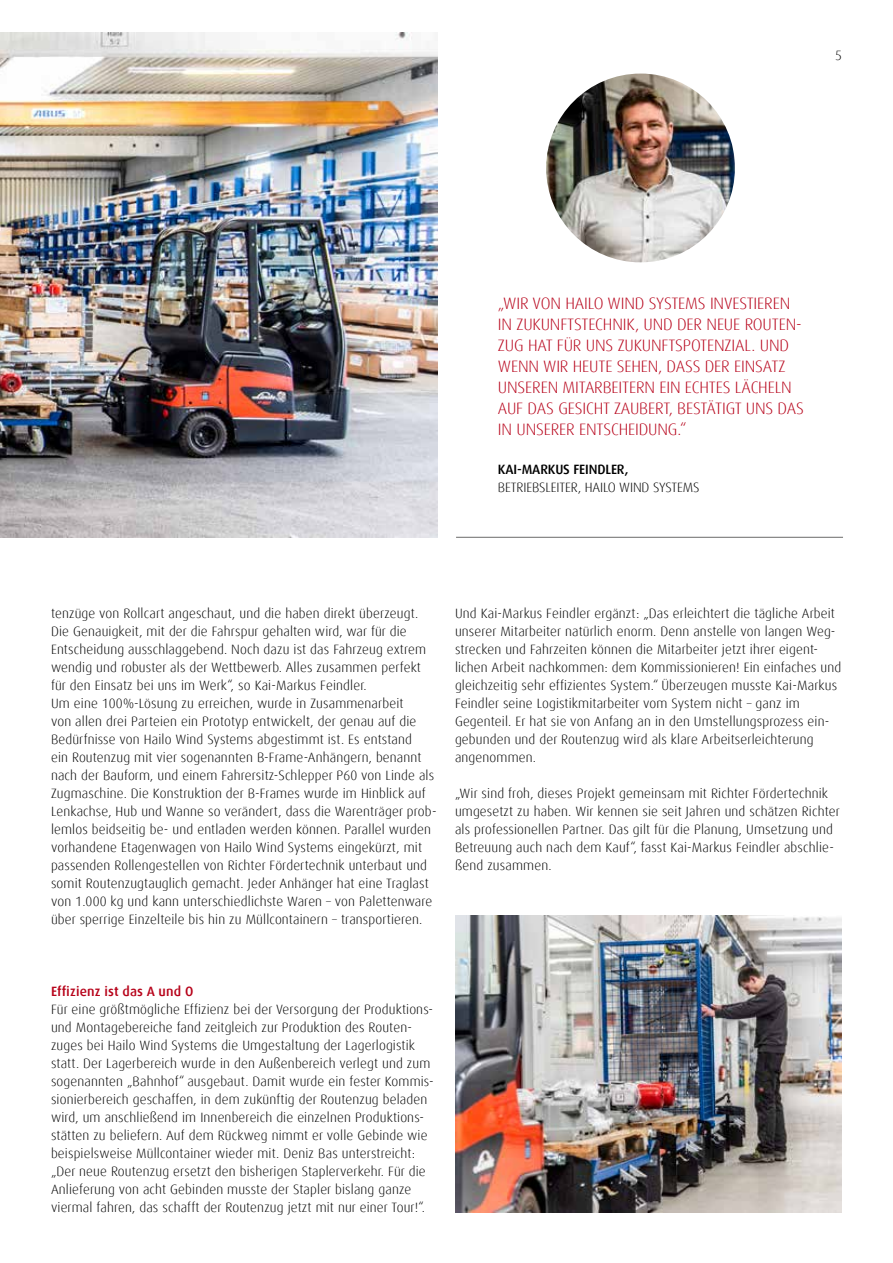
<style>
.page{position:relative;width:893px;height:1263px;background:#fff}
.page>*{position:absolute;margin:0;border:0;box-sizing:border-box;transform-origin:0 0}
.t1{font:300 16.5px/21px "Dax Offc Pro";letter-spacing:-.01em;color:#b7031a}
.t2{font:300 13.5px/18px "Dax Offc Pro";letter-spacing:.01em;color:#000}
.t3{font:300 13.5px "Dax Offc Pro";letter-spacing:-.01em;color:#000}
.t4{font:500 13.5px "Dax Offc Pro";letter-spacing:.01em;color:#b7031a}
.t5{font:500 13.5px "Dax Offc Pro";letter-spacing:-.01em;color:#000}
</style>
<div class="page">
<img style="left:0;top:32px;width:438px;height:505px">
<img style="left:546px;top:74px;width:189px;height:188px;border-radius:94px">
<hr style="left:456px;top:537px;width:387px;height:1px;background:#6a6a69">
<img style="left:456px;top:915px;width:385px;height:297px">
<p class="t2" style="left:835px;top:46px;width:8px">5</p>
<p class="t1" style="left:498px;top:293px;width:308px">„WIR VON HAILO WIND SYSTEMS INVESTIEREN IN ZUKUNFTSTECHNIK, UND DER NEUE ROUTEN-ZUG HAT FÜR UNS ZUKUNFTSPOTENZIAL. UND WENN WIR HEUTE SEHEN, DASS DER EINSATZ UNSEREN MITARBEITERN EIN ECHTES LÄCHELN AUF DAS GESICHT ZAUBERT, BESTÄTIGT UNS DAS IN UNSERER ENTSCHEIDUNG.“</p>
<p class="t5" style="left:498px;top:461px;width:132px">KAI-MARKUS FEINDLER,</p>
<p class="t3" style="left:498px;top:479px;width:203px">BETRIEBSLEITER, HAILO WIND SYSTEMS</p>
<p class="t2" style="left:51px;top:604px;width:387px">tenzüge von Rollcart angeschaut, und die haben direkt überzeugt.<br>Die Genauigkeit, mit der die Fahrspur gehalten wird, war für die Entscheidung ausschlaggebend. Noch dazu ist das Fahrzeug extrem wendig und robuster als der Wettbewerb. Alles zusammen perfekt für den Einsatz bei uns im Werk“, so Kai-Markus Feindler.<br>Um eine 100%-Lösung zu erreichen, wurde in Zusammenarbeit<br>von allen drei Parteien ein Prototyp entwickelt, der genau auf die Bedürfnisse von Hailo Wind Systems abgestimmt ist. Es entstand<br>ein Routenzug mit vier sogenannten B-Frame-Anhängern, benannt nach der Bauform, und einem Fahrersitz-Schlepper P60 von Linde als Zugmaschine. Die Konstruktion der B-Frames wurde im Hinblick auf Lenkachse, Hub und Wanne so verändert, dass die Warenträger prob&shy;lemlos beidseitig be- und entladen werden können. Parallel wurden vorhandene Etagenwagen von Hailo Wind Systems eingekürzt, mit passenden Rollengestellen von Richter Fördertechnik unterbaut und somit Routenzugtauglich gemacht. Jeder Anhänger hat eine Traglast von 1.000 kg und kann unterschiedlichste Waren – von Palettenware über sperrige Einzelteile bis hin zu Müllcontainern – transportieren.</p>
<p class="t2" style="left:455px;top:604px;width:388px">Und Kai-Markus Feindler ergänzt: „Das erleichtert die tägliche Arbeit unserer Mitarbeiter natürlich enorm. Denn anstelle von langen Weg&shy;strecken und Fahrzeiten können die Mitarbeiter jetzt ihrer eigent&shy;lichen Arbeit nachkommen: dem Kommissionieren! Ein einfaches und gleichzeitig sehr effizientes System.“ Überzeugen musste Kai-Markus Feindler seine Logistikmitarbeiter vom System nicht – ganz im Gegenteil. Er hat sie von Anfang an in den Umstellungsprozess ein&shy;gebunden und der Routenzug wird als klare Arbeitserleichterung angenommen.</p>
<p class="t2" style="left:455px;top:784px;width:386px">„Wir sind froh, dieses Projekt gemeinsam mit Richter Fördertechnik umgesetzt zu haben. Wir kennen sie seit Jahren und schätzen Richter als professionellen Partner. Das gilt für die Planung, Umsetzung und Betreuung auch nach dem Kauf“, fasst Kai-Markus Feindler abschlie&shy;ßend zusammen.</p>
<p class="t4" style="left:51px;top:983px;width:144px">Effizienz ist das A und O</p>
<p class="t2" style="left:51px;top:1000px;width:384px">Für eine größtmögliche Effizienz bei der Versorgung der Produktions&shy;und Montagebereiche fand zeitgleich zur Produktion des Routen&shy;zuges bei Hailo Wind Systems die Umgestaltung der Lagerlogistik statt. Der Lagerbereich wurde in den Außenbereich verlegt und zum sogenannten „Bahnhof“ ausgebaut. Damit wurde ein fester Kommis&shy;sionierbereich geschaffen, in dem zukünftig der Routenzug beladen wird, um anschließend im Innenbereich die einzelnen Produktions&shy;stätten zu beliefern. Auf dem Rückweg nimmt er volle Gebinde wie beispielsweise Müllcontainer wieder mit. Deniz Bas unterstreicht: „Der neue Routenzug ersetzt den bisherigen Staplerverkehr. Für die Anlieferung von acht Gebinden musste der Stapler bislang ganze viermal fahren, das schafft der Routenzug jetzt mit nur einer Tour!“.</p>
</div>
